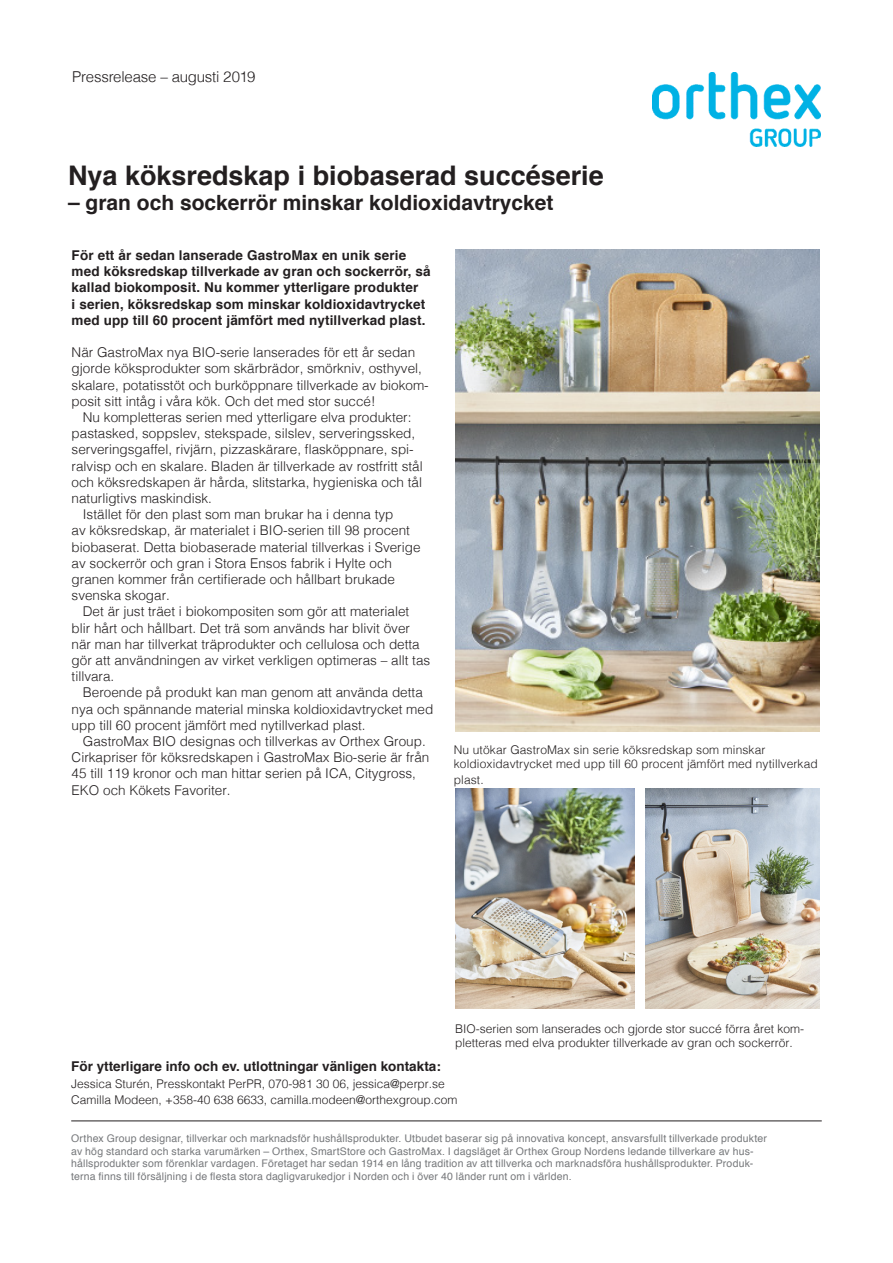
<style>
.page{position:relative;width:893px;height:1263px;background:#fff}
.page>*{position:absolute;margin:0;border:0;box-sizing:border-box;transform-origin:0 0}
.t1{font:700 27px "Helvetica";color:#231f20}
.t2{font:700 21px "Helvetica";color:#231f20}
.t3{font:300 15px "Helvetica";letter-spacing:-.015em;color:#231f20}
.t4{font:300 13.5px/16.2px "Helvetica";color:#231f20}
.t5{font:700 13.5px/16.2px "Helvetica";letter-spacing:.01em;color:#231f20}
.t6{font:300 12px/14.4px "Helvetica";color:#231f20}
.t7{font:10.5px/12.6px "Helvetica";letter-spacing:.015em;color:#76787b}
</style>
<div class="page">
<hr style="left:71px;top:1120px;width:751px;height:1px;background:#231f20">
<img style="left:455px;top:250px;width:365px;height:482px">
<img style="left:652px;top:72px;width:168px;height:75px">
<img style="left:456px;top:789px;width:178px;height:219px">
<img style="left:646px;top:789px;width:174px;height:219px">
<p class="t3" style="left:72px;top:64px;width:185px">Pressrelease – augusti 2019</p>
<p class="t1" style="left:68px;top:153px;width:537px">Nya köksredskap i biobaserad succéserie</p>
<p class="t2" style="left:68px;top:186px;width:487px">– gran och sockerrör minskar koldioxidavtrycket</p>
<p class="t5" style="left:72px;top:247px;width:360px">För ett år sedan lanserade GastroMax en unik serie med köksredskap tillverkade av gran och sockerrör, så kallad biokomposit. Nu kommer ytterligare produkter<br>i serien, köksredskap som minskar koldioxidavtrycket med upp till 60 procent jämfört med nytillverkad plast.</p>
<p class="t4" style="left:72px;top:343px;width:359px">När GastroMax nya BIO-serie lanserades för ett år sedan gjorde köksprodukter som skärbrädor, smörkniv, osthyvel, skalare, potatisstöt och burköppnare tillverkade av biokom&shy;posit sitt intåg i våra kök. Och det med stor succé!</p>
<p class="t4" style="left:72px;top:408px;width:353px;text-indent:11px">Nu kompletteras serien med ytterligare elva produkter: pastasked, soppslev, stekspade, silslev, serveringssked, serveringsgaffel, rivjärn, pizzaskärare, flasköppnare, spi&shy;ralvisp och en skalare. Bladen är tillverkade av rostfritt stål och köksredskapen är hårda, slitstarka, hygieniska och tål naturligtivs maskindisk.</p>
<p class="t4" style="left:72px;top:505px;width:350px;text-indent:11px">Istället för den plast som man brukar ha i denna typ<br>av köksredskap, är materialet i BIO-serien till 98 procent biobaserat. Detta biobaserade material tillverkas i Sverige av sockerrör och gran i Stora Ensos fabrik i Hylte och granen kommer från certifierade och hållbart brukade svenska skogar.</p>
<p class="t4" style="left:72px;top:602px;width:360px;text-indent:11px">Det är just träet i biokompositen som gör att materialet blir hårt och hållbart. Det trä som används har blivit över när man har tillverkat träprodukter och cellulosa och detta gör att användningen av virket verkligen optimeras – allt tas tillvara.</p>
<p class="t4" style="left:72px;top:683px;width:363px;text-indent:11px">Beroende på produkt kan man genom att använda detta nya och spännande material minska koldioxidavtrycket med upp till 60 procent jämfört med nytillverkad plast.</p>
<p class="t4" style="left:72px;top:732px;width:359px;text-indent:11px">GastroMax BIO designas och tillverkas av Orthex Group.<br>Cirkapriser för köksredskapen i GastroMax Bio-serie är från 45 till 119 kronor och man hittar serien på ICA, Citygross, EKO och Kökets Favoriter.</p>
<p class="t6" style="left:454px;top:741px;width:365px">Nu utökar GastroMax sin serie köksredskap som minskar koldioxidavtrycket med upp till 60 procent jämfört med nytillverkad</p>
<p class="t6" style="left:454px;top:772px;width:31px">plast.</p>
<p class="t6" style="left:455px;top:1020px;width:350px">BIO-serien som lanserades och gjorde stor succé förra året kom&shy;pletteras med elva produkter tillverkade av gran och sockerrör.</p>
<p class="t5" style="left:71px;top:1058px;width:371px">För ytterligare info och ev. utlottningar vänligen kontakta:</p>
<p class="t6" style="left:71px;top:1075px;width:375px">Jessica Sturén, Presskontakt PerPR, 070-981 30 06, jessica@perpr.se</p>
<p class="t6" style="left:71px;top:1092px;width:388px">Camilla Modeen, +358-40 638 6633, camilla.modeen@orthexgroup.com</p>
<p class="t7" style="left:71px;top:1132px;width:697px">Orthex Group designar, tillverkar och marknadsför hushållsprodukter. Utbudet baserar sig på innovativa koncept, ansvarsfullt tillverkade produkter av hög standard och starka varumärken – Orthex, SmartStore och GastroMax. I dagsläget är Orthex Group Nordens ledande tillverkare av hus&shy;hållsprodukter som förenklar vardagen. Företaget har sedan 1914 en lång tradition av att tillverka och marknadsföra hushållsprodukter. Produk&shy;terna finns till försäljning i de flesta stora dagligvarukedjor i Norden och i över 40 länder runt om i världen.</p>
</div>
